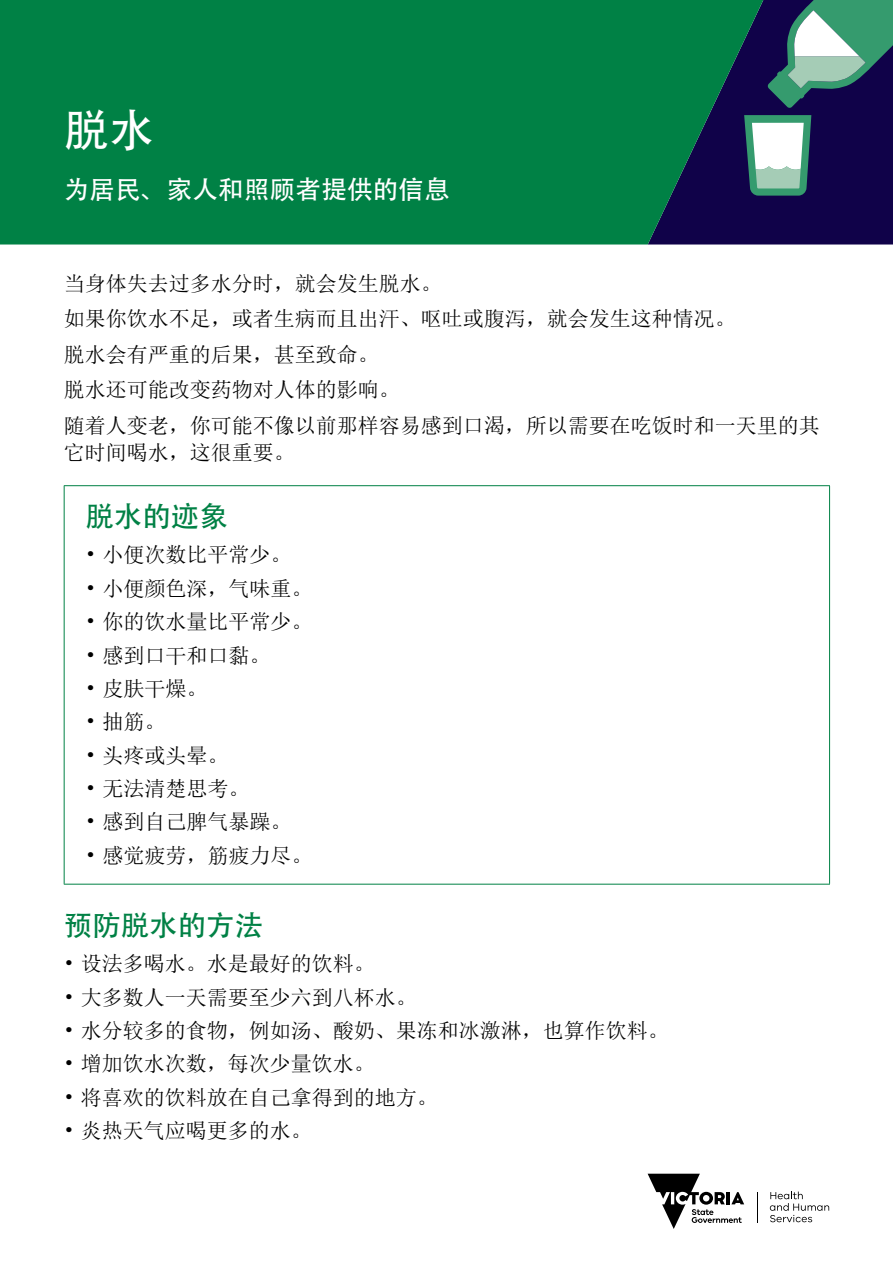
<style>
.page{position:relative;width:893px;height:1263px;background:#fff}
.page>*{position:absolute;margin:0;border:0;box-sizing:border-box;transform-origin:0 0}
.t1{font:45px "Adobe Heiti Std";color:#fff}
.t2{font:28.5px "Adobe Heiti Std";color:#008145}
.t3{font:25.5px "Adobe Heiti Std";letter-spacing:.01em;color:#fff}
.t4{font:21px/35.5px "Sim Sun";color:#000}
</style>
<div class="page">
<svg style="left:648px;top:1174px;width:96px;height:55px"></svg>
<hr style="left:757px;top:1192px;width:1px;height:31px;background:#000">
<svg style="left:770px;top:1191px;width:59px;height:31px"></svg>
<div style="left:769px;top:108px;width:124px;height:136px;background:#100249"></div>
<svg style="left:0;top:0;width:769px;height:244px;background:#017745"></svg>
<svg style="left:744px;top:115px;width:67px;height:81px"></svg>
<svg style="left:767px;top:0;width:126px;height:108px;background:#4e747b"></svg>
<hr style="left:64px;top:485px;width:766px;height:1px;background:#008145">
<hr style="left:64px;top:486px;width:1px;height:398px;background:#008145">
<hr style="left:829px;top:486px;width:1px;height:398px;background:#008145">
<hr style="left:64px;top:884px;width:766px;height:1px;background:#008145">
<h1 class="t1" style="left:64px;top:103px;width:92px">脱水</h1>
<p class="t3" style="left:64px;top:174px;width:388px">为居民、家人和照顾者提供的信息</p>
<p class="t4" style="left:64px;top:265px;width:758px">当身体失去过多水分时，就会发生脱水。<br>如果你饮水不足，或者生病而且出汗、呕吐或腹泻，就会发生这种情况。<br>脱水会有严重的后果，甚至致命。<br>脱水还可能改变药物对人体的影响。<br>随着人变老，你可能不像以前那样容易感到口渴，所以需要在吃饭时和一天里的其</p>
<p class="t4" style="left:64px;top:435px;width:232px">它时间喝水，这很重要。</p>
<h2 class="t2" style="left:85px;top:499px;width:144px">脱水的迹象</h2>
<p class="t4" style="left:85px;top:537px;width:208px">• 小便次数比平常少。</p>
<p class="t4" style="left:85px;top:570px;width:229px">• 小便颜色深，气味重。</p>
<p class="t4" style="left:85px;top:604px;width:229px">• 你的饮水量比平常少。</p>
<p class="t4" style="left:85px;top:637px;width:187px">• 感到口干和口黏。</p>
<p class="t4" style="left:85px;top:671px;width:124px">• 皮肤干燥。</p>
<p class="t4" style="left:85px;top:704px;width:82px">• 抽筋。</p>
<p class="t4" style="left:85px;top:737px;width:145px">• 头疼或头晕。</p>
<p class="t4" style="left:85px;top:771px;width:166px">• 无法清楚思考。</p>
<p class="t4" style="left:85px;top:804px;width:208px">• 感到自己脾气暴躁。</p>
<p class="t4" style="left:85px;top:837px;width:229px">• 感觉疲劳，筋疲力尽。</p>
<h2 class="t2" style="left:64px;top:908px;width:201px">预防脱水的方法</h2>
<p class="t4" style="left:64px;top:946px;width:313px">• 设法多喝水。水是最好的饮料。</p>
<p class="t4" style="left:64px;top:979px;width:355px">• 大多数人一天需要至少六到八杯水。</p>
<p class="t4" style="left:64px;top:1013px;width:607px">• 水分较多的食物，例如汤、酸奶、果冻和冰激淋，也算作饮料。</p>
<p class="t4" style="left:64px;top:1046px;width:313px">• 增加饮水次数，每次少量饮水。</p>
<p class="t4" style="left:64px;top:1079px;width:376px">• 将喜欢的饮料放在自己拿得到的地方。</p>
<p class="t4" style="left:64px;top:1113px;width:250px">• 炎热天气应喝更多的水。</p>
</div>
